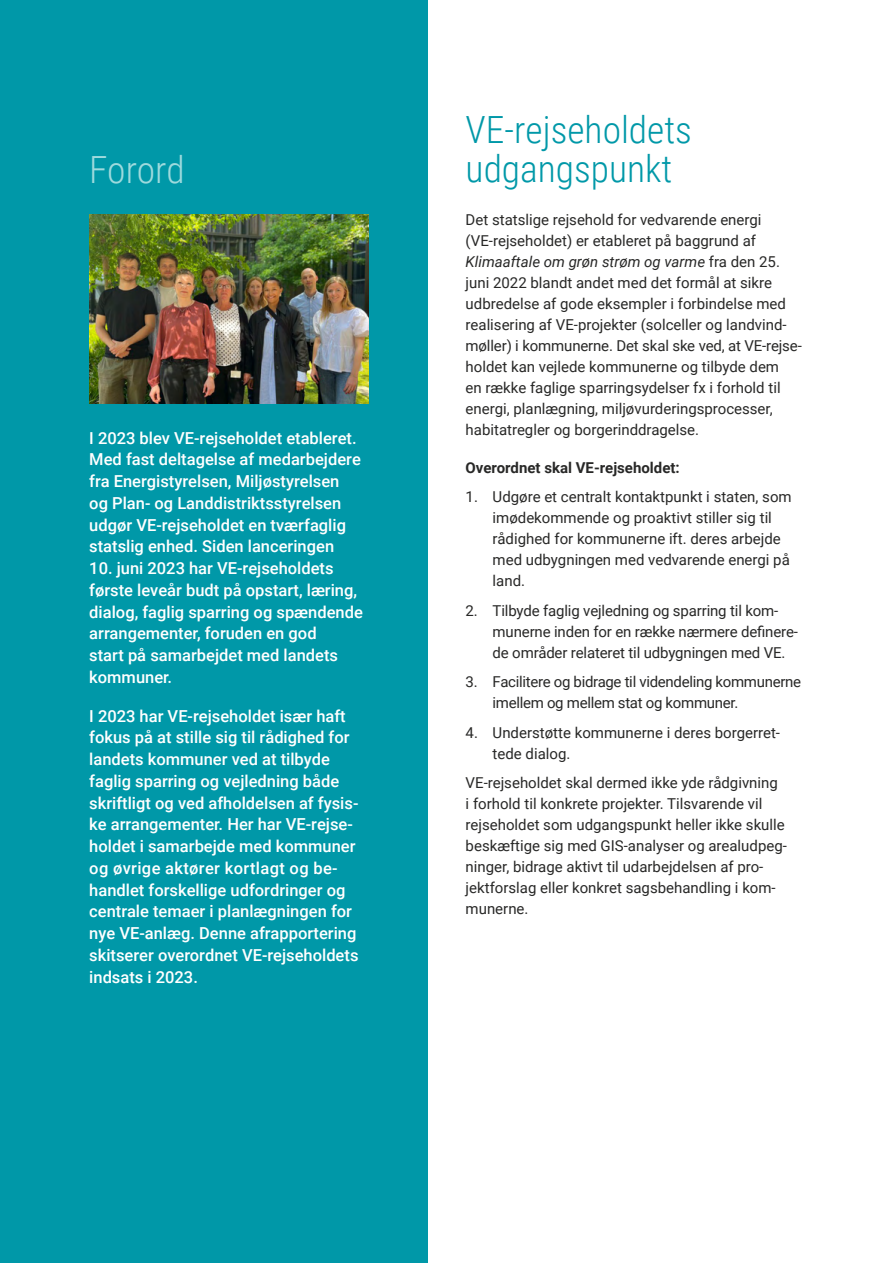
<style>
.page{position:relative;width:893px;height:1263px;background:#fff}
.page>*{position:absolute;margin:0;border:0;box-sizing:border-box;transform-origin:0 0}
.t1{font:300 37.5px/39px "Roboto Condensed";color:#0098a8}
.t2{font:300 37.5px "Roboto Condensed";color:#9edadd}
.t3{font:500 16.5px/21.8px "Roboto";color:#fff}
.t4{font:15px/21px "Roboto";color:#282827}
.t5{font:15px/21px "Roboto";letter-spacing:-.02em;color:#282827}
.t6{font:700 15px "Roboto";color:#282827}
.s1{font-style:italic}
</style>
<div class="page">
<div style="left:0;top:0;width:427px;height:1263px;background:#0098a8"></div>
<img style="left:89px;top:215px;width:280px;height:188px">
<h1 class="t2" style="left:89px;top:144px;width:97px">Forord</h1>
<p class="t3" style="left:89px;top:426px;width:273px">I 2023 blev VE-rejseholdet etableret.<br>Med fast deltagelse af medarbejdere fra Energistyrelsen, Miljøstyrelsen og Plan- og Landdistriktsstyrelsen udgør VE-rejseholdet en tværfaglig statslig enhed. Siden lanceringen</p>
<p class="t3" style="left:89px;top:557px;width:275px">10. juni 2023 har VE-rejseholdets første leveår budt på opstart, læring, dialog, faglig sparring og spændende arrangementer, foruden en god<br>start på samarbejdet med landets kommuner.</p>
<p class="t3" style="left:89px;top:704px;width:271px">I 2023 har VE-rejseholdet især haft fokus på at stille sig til rådighed for landets kommuner ved at tilbyde faglig sparring og vejledning både skriftligt og ved afholdelsen af fysis&shy;ke arrangementer. Her har VE-rejse&shy;holdet i samarbejde med kommuner og øvrige aktører kortlagt og be&shy;handlet forskellige udfordringer og centrale temaer i planlægningen for nye VE-anlæg. Denne afrapportering skitserer overordnet VE-rejseholdets indsats i 2023.</p>
<h1 class="t1" style="left:466px;top:109px;width:228px">VE-rejseholdets udgangspunkt</h1>
<p class="t4" style="left:466px;top:208px;width:338px">Det statslige rejsehold for vedvarende energi (VE-rejseholdet) er etableret på baggrund af <span class="s1">Klimaaftale om grøn strøm og varme</span> fra den 25. juni 2022 blandt andet med det formål at sikre udbredelse af gode eksempler i forbindelse med realisering af VE-projekter (solceller og landvind&shy;møller) i kommunerne. Det skal ske ved, at VE-rejse&shy;holdet kan vejlede kommunerne og tilbyde dem<br>en række faglige sparringsydelser fx i forhold til energi, planlægning, miljøvurderingsprocesser, habitatregler og borgerinddragelse.</p>
<p class="t6" style="left:466px;top:457px;width:216px">Overordnet skal VE-rejseholdet:</p>
<p class="t4" style="left:493px;top:486px;width:301px;text-indent:-27px">1. Udgøre et centralt kontaktpunkt i staten, som imødekommende og proaktivt stiller sig til rådighed for kommunerne ift. deres arbejde med udbygningen med vedvarende energi på land.</p>
<p class="t4" style="left:493px;top:599px;width:307px;text-indent:-27px">2. Tilbyde faglig vejledning og sparring til kom&shy;munerne inden for en række nærmere definere&shy;de områder relateret til udbygningen med VE.</p>
<p class="t5" style="left:493px;top:671px;width:310px;text-indent:-27px">3. Facilitere og bidrage til videndeling kommunerne imellem og mellem stat og kommuner.</p>
<p class="t4" style="left:493px;top:721px;width:289px;text-indent:-27px">4. Understøtte kommunerne i deres borgerret&shy;tede dialog.</p>
<p class="t4" style="left:466px;top:772px;width:323px">VE-rejseholdet skal dermed ikke yde rådgivning<br>i forhold til konkrete projekter. Tilsvarende vil rejseholdet som udgangspunkt heller ikke skulle beskæftige sig med GIS-analyser og arealudpeg&shy;ninger, bidrage aktivt til udarbejdelsen af pro&shy;jektforslag eller konkret sagsbehandling i kom&shy;munerne.</p>
</div>
